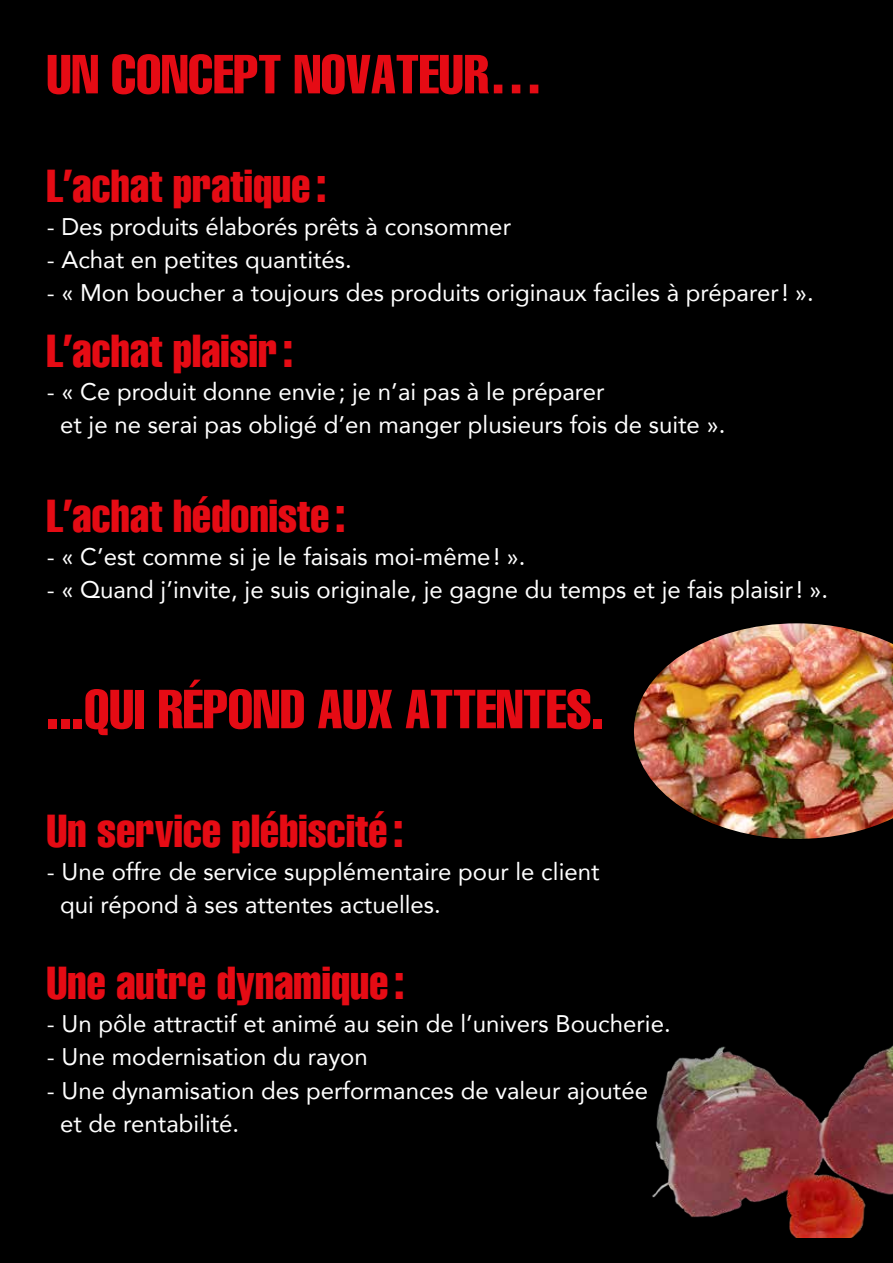
<style>
.page{position:relative;width:893px;height:1263px;background:#000}
.page>*{position:absolute;margin:0;border:0;box-sizing:border-box;transform-origin:0 0}
.t1{font:extra-condensed 54px "Helvetica";color:#e50b14}
.t2{font:extra-condensed 45px "Helvetica";color:#e50b14}
.t3{font:24px/33px "Avenir";color:#fff}
</style>
<div class="page">
<img style="left:644px;top:1029px;width:249px;height:208px">
<img style="left:634px;top:623px;width:259px;height:216px">
<h1 class="t1" style="left:47px;top:44px;width:498px">UN CONCEPT NOVATEUR…</h1>
<h2 class="t2" style="left:47px;top:161px;width:281px">L’achat pratique :</h2>
<p class="t3" style="left:47px;top:209px;width:466px">- Des produits élaborés prêts à consommer</p>
<p class="t3" style="left:47px;top:242px;width:307px">- Achat en petites quantités.</p>
<p class="t3" style="left:47px;top:275px;width:768px">- « Mon boucher a toujours des produits originaux faciles à préparer! ».</p>
<h2 class="t2" style="left:47px;top:326px;width:248px">L’achat plaisir :</h2>
<p class="t3" style="left:60px;top:374px;width:667px;text-indent:-13px">- « Ce produit donne envie; je n’ai pas à le préparer<br>et je ne serai pas obligé d’en manger plusieurs fois de suite ».</p>
<h2 class="t2" style="left:47px;top:491px;width:300px">L’achat hédoniste :</h2>
<p class="t3" style="left:47px;top:539px;width:480px">- « C’est comme si je le faisais moi-même! ».</p>
<p class="t3" style="left:47px;top:572px;width:783px">- « Quand j’invite, je suis originale, je gagne du temps et je fais plaisir! ».</p>
<h1 class="t1" style="left:47px;top:679px;width:559px">...QUI RÉPOND AUX ATTENTES.</h1>
<h2 class="t2" style="left:47px;top:806px;width:358px">Un service plébiscité :</h2>
<p class="t3" style="left:60px;top:854px;width:541px;text-indent:-13px">- Une offre de service supplémentaire pour le client qui répond à ses attentes actuelles.</p>
<h2 class="t2" style="left:47px;top:958px;width:359px">Une autre dynamique :</h2>
<p class="t3" style="left:47px;top:1007px;width:625px">- Un pôle attractif et animé au sein de l’univers Boucherie.</p>
<p class="t3" style="left:47px;top:1040px;width:323px">- Une modernisation du rayon</p>
<p class="t3" style="left:60px;top:1073px;width:589px;text-indent:-13px">- Une dynamisation des performances de valeur ajoutée et de rentabilité.</p>
</div>
